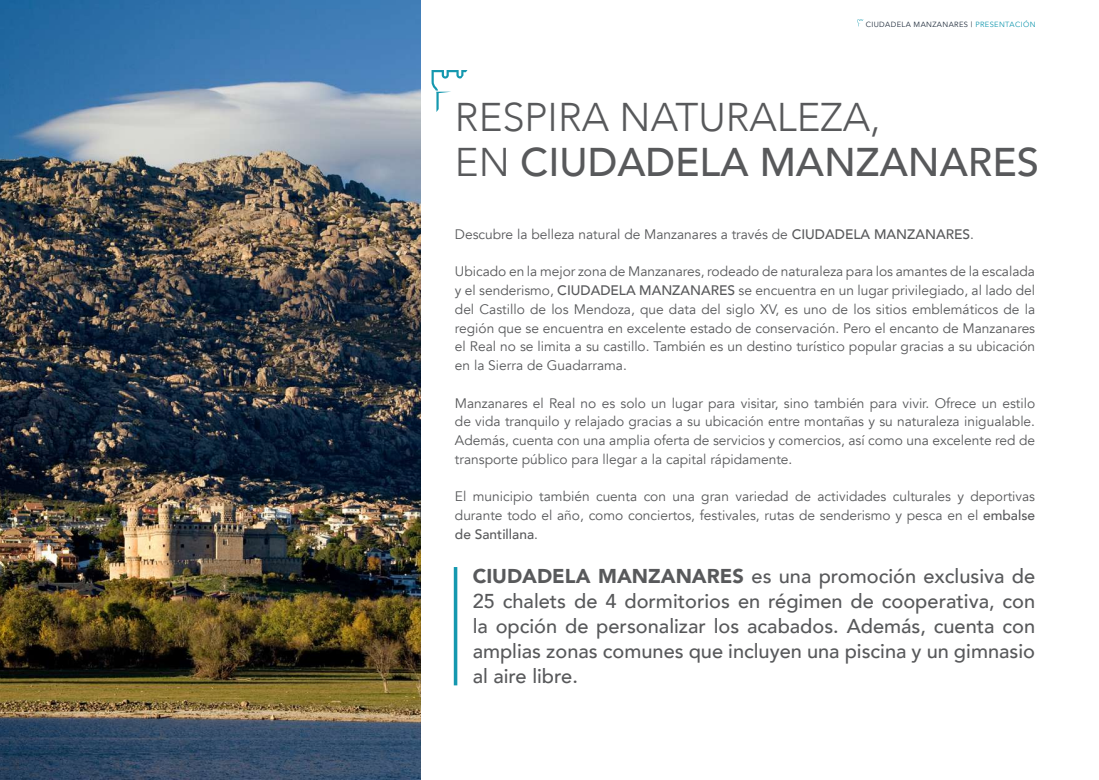
<style>
.page{position:relative;width:1099px;height:780px;background:#fff}
.page>*{position:absolute;margin:0;border:0;box-sizing:border-box;transform-origin:0 0}
.t1{font:300 40px/45px "Avenir";color:#58595b}
.t2{font:500 20px/25px "Avenir";color:#58595b;text-align:justify}
.t3{font:13.75px/18.8px "Avenir";color:#58595b;text-align:justify}
.t4{font:7.5px "Avenir";letter-spacing:.05em;color:#232f3e}
.s1{color:#1598af}
.s2{font-weight:500}
.s3{font-weight:900}
</style>
<div class="page">
<img style="left:0;top:0;width:420px;height:780px">
<svg style="left:431px;top:70px;width:36px;height:42px"></svg>
<svg style="left:857px;top:20px;width:6px;height:7px"></svg>
<hr style="left:454px;top:567px;width:3px;height:118px;background:#1598af">
<p class="t4" style="left:865px;top:20px;width:171px">CIUDADELA MANZANARES | <span class="s1">PRESENTACIÓN</span></p>
<h1 class="t1" style="left:455px;top:95px;width:585px">RESPIRA NATURALEZA,<br>EN <span class="s2">CIUDADELA MANZANARES</span></h1>
<p class="t3" style="left:455px;top:225px;width:520px">Descubre la belleza natural de Manzanares a través de <span class="s2">CIUDADELA MANZANARES</span>.</p>
<p class="t3" style="left:455px;top:262px;width:582px">Ubicado en la mejor zona de Manzanares, rodeado de naturaleza para los amantes de la escalada y el senderismo, <span class="s2">CIUDADELA MANZANARES</span> se encuentra en un lugar privilegiado, al lado del del Castillo de los Mendoza, que data del siglo XV, es uno de los sitios emblemáticos de la región que se encuentra en excelente estado de conservación. Pero el encanto de Manzanares el Real no se limita a su castillo. También es un destino turístico popular gracias a su ubicación en la Sierra de Guadarrama.</p>
<p class="t3" style="left:455px;top:393px;width:582px">Manzanares el Real no es solo un lugar para visitar, sino también para vivir. Ofrece un estilo de vida tranquilo y relajado gracias a su ubicación entre montañas y su naturaleza inigualable.<br>Además, cuenta con una amplia oferta de servicios y comercios, así como una excelente red de transporte público para llegar a la capital rápidamente.</p>
<p class="t3" style="left:455px;top:487px;width:581px">El municipio también cuenta con una gran variedad de actividades culturales y deportivas durante todo el año, como conciertos, festivales, rutas de senderismo y pesca en el <span class="s2">embalse de Santillana</span>.</p>
<p class="t2" style="left:472px;top:562px;width:564px"><span class="s3">CIUDADELA MANZANARES</span> es una promoción exclusiva de 25 chalets de 4 dormitorios en régimen de cooperativa, con la opción de personalizar los acabados. Además, cuenta con amplias zonas comunes que incluyen una piscina y un gimnasio al aire libre.</p>
</div>
